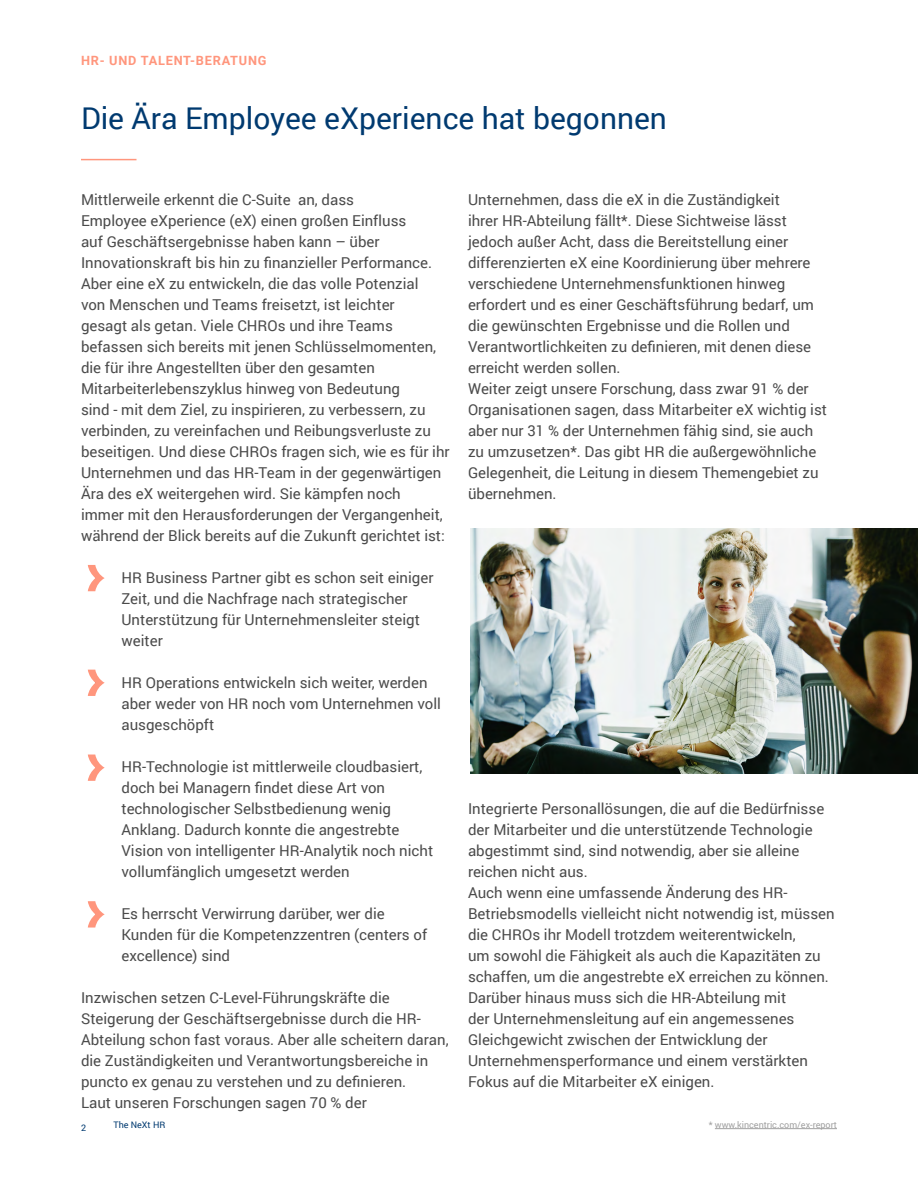
<style>
.page{position:relative;width:918px;height:1188px;background:#fff}
.page>*{position:absolute;margin:0;border:0;box-sizing:border-box;transform-origin:0 0}
.t1{font:30px "Roboto";color:#003a70}
.t2{font:15px/21px "Roboto";color:#4b4b4b}
.t3{font:700 12.75px "Roboto";letter-spacing:.06em;color:#ff967d}
.t4{font:9px "Roboto";color:#a1a1a1}
.t5{font:9px "Roboto";color:#003a70}
</style>
<div class="page">
<hr style="left:81px;top:159px;width:55px;height:1px;background:#ff967d">
<svg style="left:88px;top:565px;width:17px;height:26px"></svg>
<svg style="left:88px;top:670px;width:17px;height:26px"></svg>
<svg style="left:88px;top:755px;width:17px;height:26px"></svg>
<svg style="left:88px;top:901px;width:17px;height:27px"></svg>
<hr style="left:715px;top:1128px;width:122px;height:1px;background:#a1a1a1">
<img style="left:470px;top:528px;width:448px;height:246px">
<p class="t3" style="left:81px;top:51px;width:187px">HR- UND TALENT-BERATUNG</p>
<h1 class="t1" style="left:81px;top:97px;width:588px">Die Ära Employee eXperience hat begonnen</h1>
<p class="t2" style="left:81px;top:189px;width:370px">Mittlerweile erkennt die C-Suite an, dass<br>Employee eXperience (eX) einen großen Einfluss<br>auf Geschäftsergebnisse haben kann – über Innovationskraft bis hin zu finanzieller Performance.<br>Aber eine eX zu entwickeln, die das volle Potenzial<br>von Menschen und Teams freisetzt, ist leichter<br>gesagt als getan. Viele CHROs und ihre Teams befassen sich bereits mit jenen Schlüsselmomenten, die für ihre Angestellten über den gesamten Mitarbeiterlebenszyklus hinweg von Bedeutung<br>sind - mit dem Ziel, zu inspirieren, zu verbessern, zu verbinden, zu vereinfachen und Reibungsverluste zu beseitigen. Und diese CHROs fragen sich, wie es für ihr Unternehmen und das HR-Team in der gegenwärtigen Ära des eX weitergehen wird. Sie kämpfen noch<br>immer mit den Herausforderungen der Vergangenheit, während der Blick bereits auf die Zukunft gerichtet ist:</p>
<p class="t2" style="left:122px;top:567px;width:314px;text-indent:-27px">• HR Business Partner gibt es schon seit einiger Zeit, und die Nachfrage nach strategischer Unterstützung für Unternehmensleiter steigt weiter</p>
<p class="t2" style="left:122px;top:672px;width:321px;text-indent:-27px">• HR Operations entwickeln sich weiter, werden aber weder von HR noch vom Unternehmen voll ausgeschöpft</p>
<p class="t2" style="left:122px;top:756px;width:313px;text-indent:-27px">• HR-Technologie ist mittlerweile cloudbasiert, doch bei Managern findet diese Art von technologischer Selbstbedienung wenig Anklang. Dadurch konnte die angestrebte Vision von intelligenter HR-Analytik noch nicht vollumfänglich umgesetzt werden</p>
<p class="t2" style="left:122px;top:903px;width:307px;text-indent:-27px">• Es herrscht Verwirrung darüber, wer die<br>Kunden für die Kompetenzzentren (centers of excellence) sind</p>
<p class="t2" style="left:81px;top:987px;width:369px">Inzwischen setzen C-Level-Führungskräfte die Steigerung der Geschäftsergebnisse durch die HR-Abteilung schon fast voraus. Aber alle scheitern daran, die Zuständigkeiten und Verantwortungsbereiche in puncto ex genau zu verstehen und zu definieren.<br>Laut unseren Forschungen sagen 70 % der</p>
<p class="t5" style="left:81px;top:1121px;width:7px">2</p>
<p class="t5" style="left:113px;top:1118px;width:53px">The NeXt HR</p>
<p class="t2" style="left:468px;top:189px;width:361px">Unternehmen, dass die eX in die Zuständigkeit<br>ihrer HR-Abteilung fällt*. Diese Sichtweise lässt jedoch außer Acht, dass die Bereitstellung einer differenzierten eX eine Koordinierung über mehrere verschiedene Unternehmensfunktionen hinweg erfordert und es einer Geschäftsführung bedarf, um die gewünschten Ergebnisse und die Rollen und Verantwortlichkeiten zu definieren, mit denen diese erreicht werden sollen.<br>Weiter zeigt unsere Forschung, dass zwar 91 % der Organisationen sagen, dass Mitarbeiter eX wichtig ist aber nur 31 % der Unternehmen fähig sind, sie auch zu umzusetzen*. Das gibt HR die außergewöhnliche Gelegenheit, die Leitung in diesem Themengebiet zu übernehmen.</p>
<p class="t2" style="left:468px;top:798px;width:368px">Integrierte Personallösungen, die auf die Bedürfnisse der Mitarbeiter und die unterstützende Technologie abgestimmt sind, sind notwendig, aber sie alleine reichen nicht aus.<br>Auch wenn eine umfassende Änderung des HR-Betriebsmodells vielleicht nicht notwendig ist, müssen die CHROs ihr Modell trotzdem weiterentwickeln,<br>um sowohl die Fähigkeit als auch die Kapazitäten zu schaffen, um die angestrebte eX erreichen zu können.<br>Darüber hinaus muss sich die HR-Abteilung mit<br>der Unternehmensleitung auf ein angemessenes Gleichgewicht zwischen der Entwicklung der Unternehmensperformance und einem verstärkten Fokus auf die Mitarbeiter eX einigen.</p>
<p class="t4" style="left:709px;top:1118px;width:130px">* www.kincentric.com/ex-report</p>
</div>
